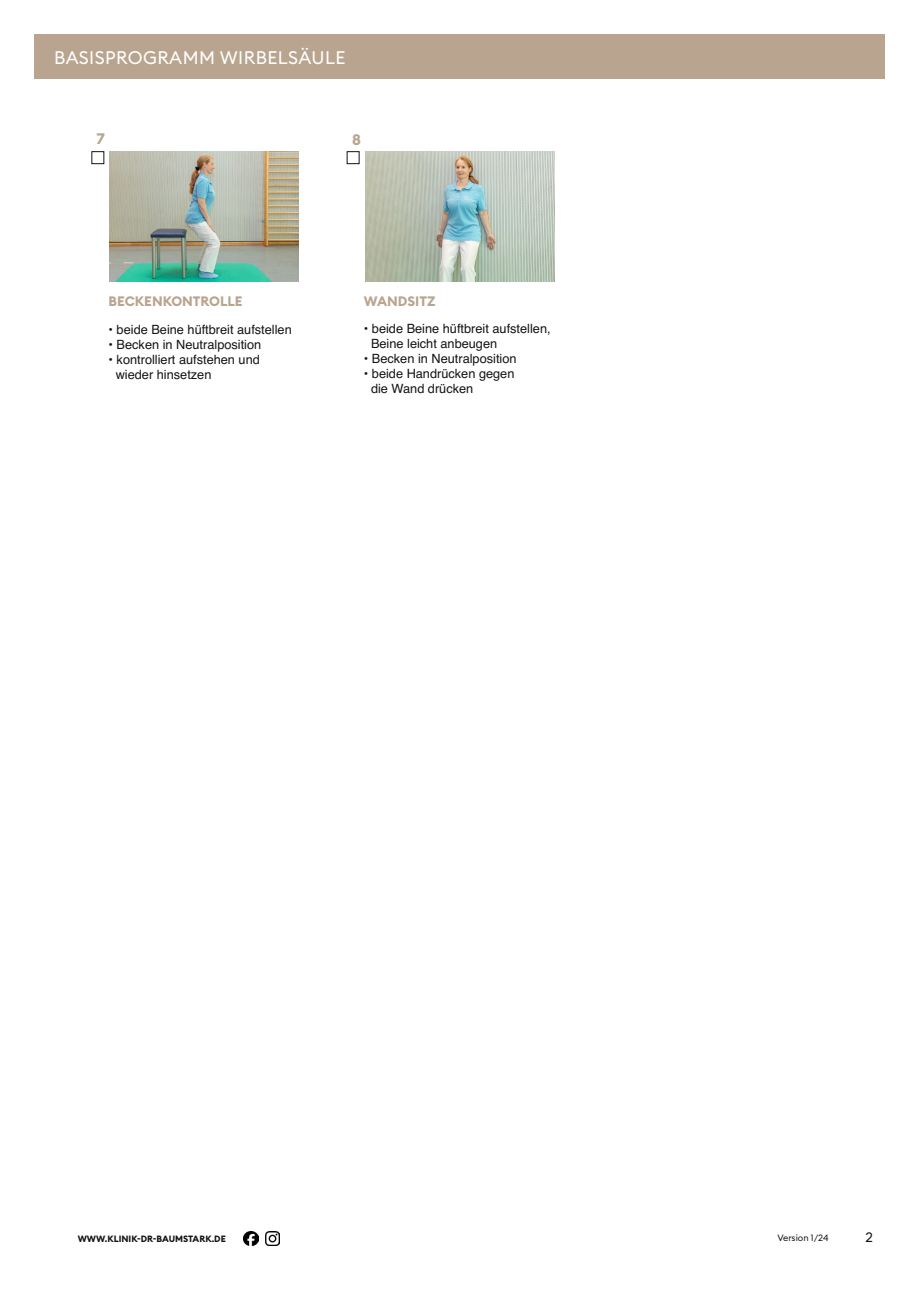
<style>
.page{position:relative;width:919px;height:1289px;background:#fff}
.page>*{position:absolute;margin:0;border:0;box-sizing:border-box;transform-origin:0 0}
._01_Bold_28pt{font:18px "Euclid Square";letter-spacing:.025em;color:#fff}
.t1{font:700 15px "Euclid Square";color:#b9a58f}
.t2{font:700 13.5px "Euclid Square";color:#b9a58f}
.t3{font:13.5px "Euclid Square";color:#131413}
.t4{font:12.75px/15px "Helvetica";color:#131413}
.t5{font:700 9px "Euclid Square";color:#131413}
.t6{font:9px "Euclid Square";color:#131413}
</style>
<div class="page">
<div style="left:34px;top:34px;width:850px;height:45px;background:#b9a58f"></div>
<img style="left:265px;top:1231px;width:14px;height:14px">
<img style="left:244px;top:1231px;width:14px;height:14px">
<img style="left:110px;top:151px;width:189px;height:131px">
<img style="left:365px;top:151px;width:189px;height:131px">
<div style="left:91px;top:151px;width:13px;height:13px;border:1px solid #131413"></div>
<div style="left:347px;top:151px;width:12px;height:13px;border:1px solid #131413"></div>
<p class="_01_Bold_28pt" style="left:54px;top:46px;width:293px">BASISPROGRAMM WIRBELSÄULE</p>
<p class="t1" style="left:96px;top:129px;width:10px">7</p>
<p class="t1" style="left:352px;top:130px;width:10px">8</p>
<p class="t2" style="left:109px;top:293px;width:135px">BECKENKONTROLLE</p>
<p class="t2" style="left:364px;top:293px;width:73px">WANDSITZ</p>
<p class="t4" style="left:109px;top:322px;width:185px">• beide Beine hüftbreit aufstellen</p>
<p class="t4" style="left:109px;top:337px;width:154px">• Becken in Neutralposition</p>
<p class="t4" style="left:109px;top:352px;width:153px">• kontrolliert aufstehen und</p>
<p class="t4" style="left:116px;top:367px;width:97px">wieder hinsetzen</p>
<p class="t4" style="left:371px;top:321px;width:181px;text-indent:-7px">• beide Beine hüftbreit aufstellen,<br>Beine leicht anbeugen</p>
<p class="t4" style="left:364px;top:351px;width:154px">• Becken in Neutralposition</p>
<p class="t4" style="left:364px;top:366px;width:152px">• beide Handrücken gegen</p>
<p class="t4" style="left:371px;top:381px;width:104px">die Wand drücken</p>
<p class="t5" style="left:78px;top:1232px;width:150px">WWW.KLINIK-DR-BAUMSTARK.DE</p>
<p class="t6" style="left:777px;top:1231px;width:53px">Version 1/24</p>
<p class="t3" style="left:865px;top:1227px;width:9px">2</p>
</div>
